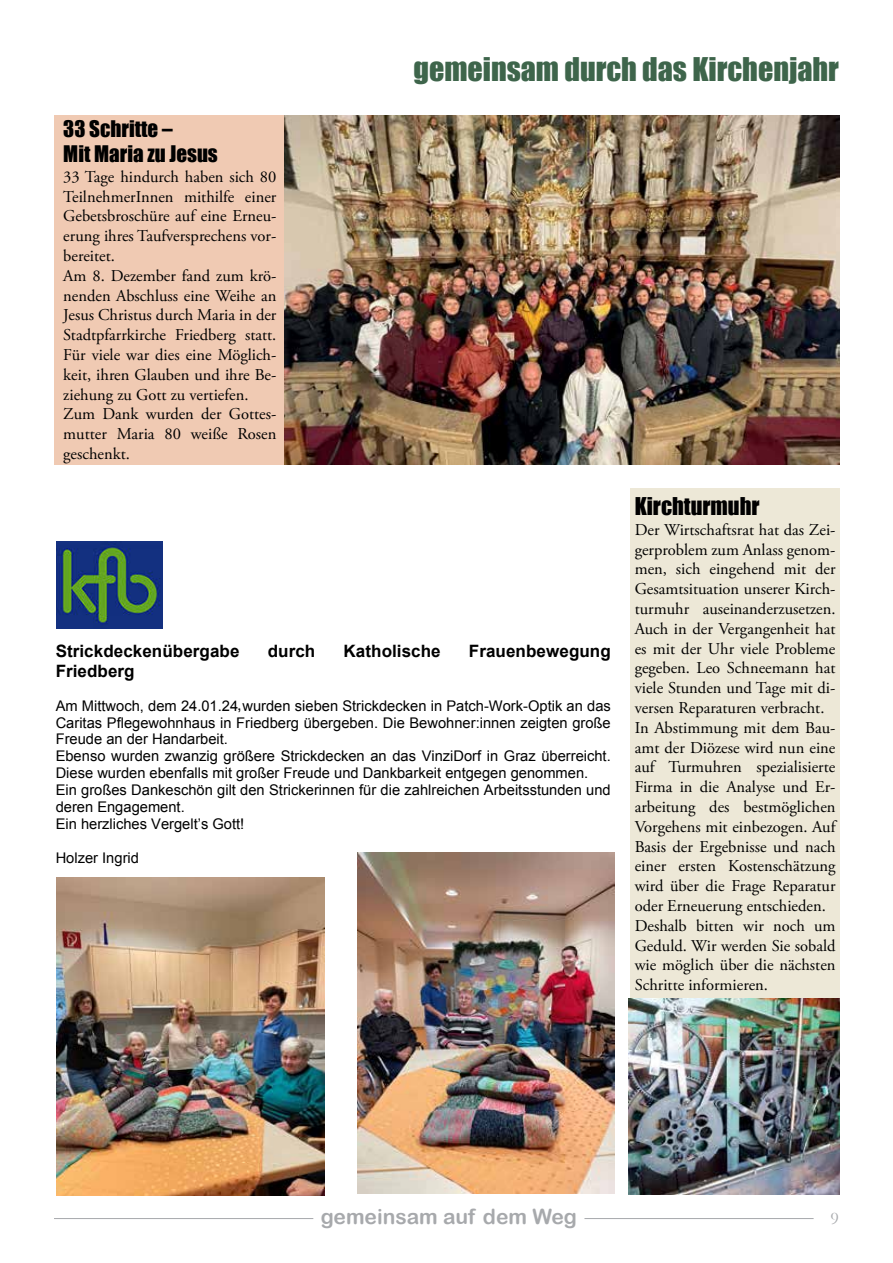
<style>
.page{position:relative;width:893px;height:1263px;background:#fff}
.page>*{position:absolute;margin:0;border:0;box-sizing:border-box;transform-origin:0 0}
.t1{font:30px "Impact";color:#3e654b}
.t2{font:22.5px "Impact";color:#000}
.t3{font:21px/25.2px "Impact";color:#000}
.t4{font:21px "Arial Rounded MT Bold";color:#a7a9ac}
.t5{font:18px "Garamond";color:#a7a9ac}
.t6{font:700 17.1px "Arial";letter-spacing:.005em;color:#000}
.t7{font:16.5px/19.8px "Adobe Garamond Pro";color:#000}
.t8{font:16.5px "Arial";color:#000}
.t9{font:14.7px/17px "Arial";color:#000}
</style>
<div class="page">
<hr style="left:54px;top:1218px;width:259px;height:1px;background:#a7a9ac">
<hr style="left:584px;top:1218px;width:230px;height:1px;background:#a7a9ac">
<div style="left:55px;top:116px;width:230px;height:349px;background:#f0cab3"></div>
<img style="left:285px;top:116px;width:555px;height:349px">
<img style="left:57px;top:878px;width:267px;height:317px">
<img style="left:358px;top:852px;width:256px;height:342px">
<img style="left:57px;top:541px;width:105px;height:88px">
<div style="left:630px;top:488px;width:210px;height:703px;background:#ede8d7"></div>
<img style="left:628px;top:999px;width:212px;height:195px">
<h3 class="t3" style="left:63px;top:115px;width:156px">33 Schritte –<br>Mit Maria zu Jesus</h3>
<p class="t7" style="left:63px;top:167px;width:215px">33 Tage hindurch haben sich 80<br>TeilnehmerInnen mithilfe einer<br>Gebetsbroschüre auf eine Erneu&shy;erung ihres Taufversprechens vor&shy;bereitet.<br>Am 8. Dezember fand zum krö&shy;nenden Abschluss eine Weihe an<br>Jesus Christus durch Maria in der<br>Stadtpfarrkirche Friedberg statt.<br>Für viele war dies eine Möglich&shy;keit, ihren Glauben und ihre Be&shy;ziehung zu Gott zu vertiefen.<br>Zum Dank wurden der Gottes&shy;mutter Maria 80 weiße Rosen geschenkt.</p>
<h1 class="t1" style="left:413px;top:46px;width:427px">gemeinsam durch das Kirchenjahr</h1>
<h2 class="t2" style="left:635px;top:489px;width:126px">Kirchturmuhr</h2>
<p class="t7" style="left:635px;top:520px;width:202px">Der Wirtschaftsrat hat das Zei&shy;gerproblem zum Anlass genom&shy;men, sich eingehend mit der<br>Gesamtsituation unserer Kirch&shy;turmuhr auseinanderzusetzen.<br>Auch in der Vergangenheit hat es mit der Uhr viele Probleme gegeben. Leo Schneemann hat viele Stunden und Tage mit di&shy;versen Reparaturen verbracht.<br>In Abstimmung mit dem Bau&shy;amt der Diözese wird nun eine auf Turmuhren spezialisierte<br>Firma in die Analyse und Er&shy;arbeitung des bestmöglichen<br>Vorgehens mit einbezogen. Auf<br>Basis der Ergebnisse und nach einer ersten Kostenschätzung wird über die Frage Reparatur oder Erneuerung entschieden.<br>Deshalb bitten wir noch um<br>Geduld. Wir werden Sie sobald wie möglich über die nächsten<br>Schritte informieren.</p>
<p class="t6" style="left:56px;top:640px;width:185px">Strickdeckenübergabe</p>
<p class="t6" style="left:268px;top:640px;width:49px">durch</p>
<p class="t6" style="left:344px;top:640px;width:99px">Katholische</p>
<p class="t6" style="left:469px;top:640px;width:143px">Frauenbewegung</p>
<p class="t6" style="left:56px;top:659px;width:81px">Friedberg</p>
<p class="t9" style="left:56px;top:697px;width:557px">Am Mittwoch, dem 24.01.24 wurden sieben Strickdecken in Patch-Work-Optik an das Caritas Pflegewohnhaus in Friedberg übergeben. Die Bewohner:innen zeigten große Freude an der Handarbeit.<br>Ebenso wurden zwanzig größere Strickdecken an das VinziDorf in Graz überreicht.<br>Diese wurden ebenfalls mit großer Freude und Dankbarkeit entgegen genommen.<br>Ein großes Dankeschön gilt den Strickerinnen für die zahlreichen Arbeitsstunden und deren Engagement.<br>Ein herzliches Vergelt’s Gott!</p>
<p class="t9" style="left:56px;top:849px;width:85px">Holzer Ingrid</p>
<p class="t6" style="left:57px;top:646px;width:185px">Strickdeckenübergabe</p>
<p class="t6" style="left:269px;top:646px;width:49px">durch</p>
<p class="t6" style="left:344px;top:646px;width:99px">Katholische</p>
<p class="t6" style="left:470px;top:646px;width:143px">Frauenbewegung</p>
<p class="t6" style="left:57px;top:665px;width:81px">Friedberg</p>
<p class="t9" style="left:57px;top:703px;width:557px">Am Mittwoch, dem 24.01.24 wurden sieben Strickdecken in Patch-Work-Optik an das Caritas Pflegewohnhaus in Friedberg übergeben. Die Bewohner:innen zeigten große Freude an der Handarbeit.<br>Ebenso wurden zwanzig größere Strickdecken an das VinziDorf in Graz überreicht.<br>Diese wurden ebenfalls mit großer Freude und Dankbarkeit entgegen genommen.<br>Ein großes Dankeschön gilt den Strickerinnen für die zahlreichen Arbeitsstunden und deren Engagement.<br>Ein herzliches Vergelt’s Gott!</p>
<p class="t9" style="left:57px;top:855px;width:85px">Holzer Ingrid</p>
<p class="t9" style="left:74px;top:691px;width:557px">Freude an der Handarbeit.<br>Ebenso wurden zwanzig größere Strickdecken an das VinziDorf in Graz überreicht.</p>
<p class="t9" style="left:74px;top:742px;width:557px">Ein großes Dankeschön gilt den Strickerinnen für die zahlreichen Arbeitsstunden und deren Engagement.<br>Ein herzliches Vergelt’s Gott!</p>
<p class="t9" style="left:74px;top:810px;width:85px">Holzer Ingrid</p>
<p class="t8" style="left:237px;top:693px;width:6px">,</p>
<h3 class="t4" style="left:321px;top:1204px;width:257px">gemeinsam auf dem Weg</h3>
<p class="t5" style="left:830px;top:1206px;width:10px">9</p>
</div>
